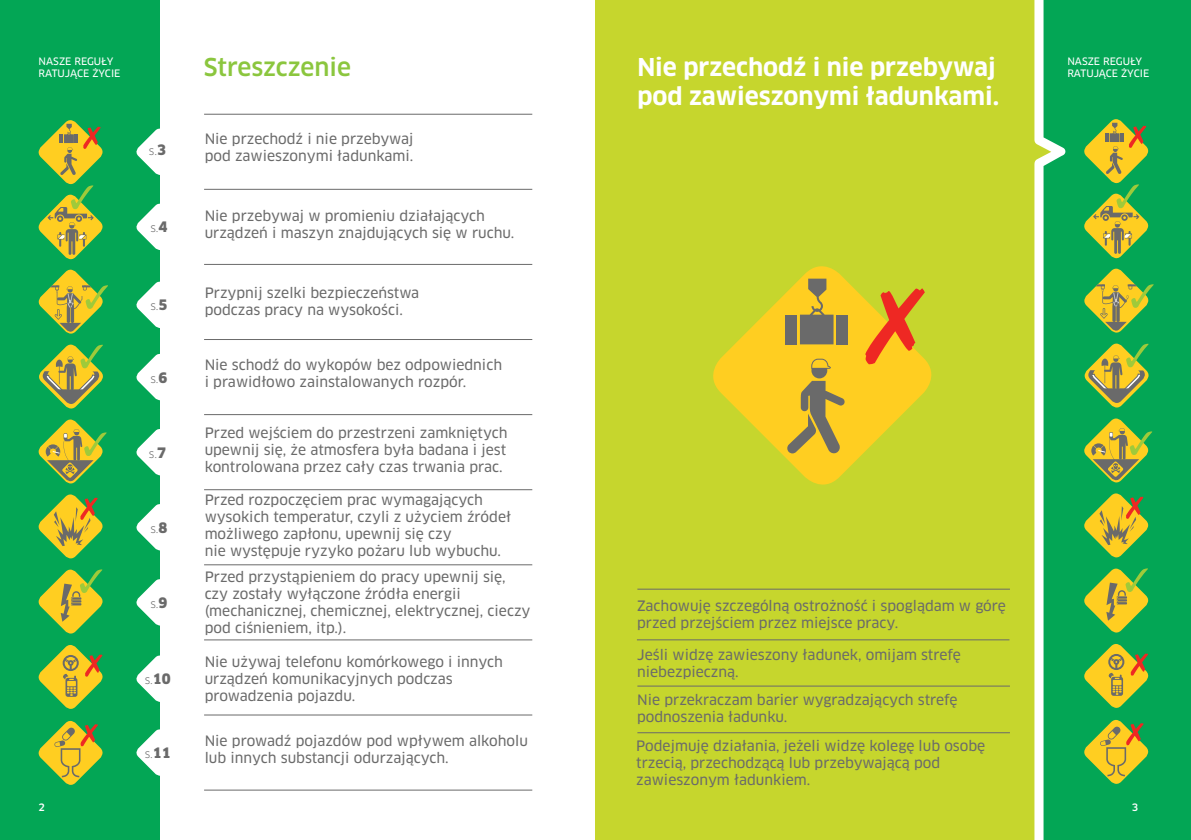
<style>
.page{position:relative;width:1191px;height:840px;background:#fff}
.page>*{position:absolute;margin:0;border:0;box-sizing:border-box;transform-origin:0 0}
.t1{font:700 24px "Clan Pro";color:#fff}
.t2{font:500 24px "Clan Pro";color:#8bc63e}
.t3{font:14px/16.8px "Clan Pro News";color:#6a6a6a}
.t4{font:11.2px "Clan Pro";color:#6a6a6a}
.t5{font:10px "Clan Pro News";color:#fff}
.t6{font:500 10px "Clan Pro";color:#fff}
.s1{font-weight:900;font-size:14px}
</style>
<div class="page">
<div style="left:0;top:0;width:160px;height:839px;background:#03a655"></div>
<hr style="left:204px;top:189px;width:328px;height:1px;background:#6a6a6a">
<hr style="left:204px;top:264px;width:328px;height:1px;background:#6a6a6a">
<hr style="left:204px;top:339px;width:328px;height:1px;background:#6a6a6a">
<hr style="left:204px;top:414px;width:328px;height:1px;background:#6a6a6a">
<hr style="left:204px;top:489px;width:328px;height:1px;background:#6a6a6a">
<hr style="left:204px;top:564px;width:328px;height:1px;background:#6a6a6a">
<hr style="left:204px;top:639px;width:328px;height:1px;background:#6a6a6a">
<hr style="left:204px;top:714px;width:328px;height:1px;background:#6a6a6a">
<hr style="left:204px;top:789px;width:328px;height:1px;background:#6a6a6a">
<hr style="left:204px;top:114px;width:328px;height:1px;background:#6a6a6a">
<svg style="left:136px;top:128px;width:24px;height:47px"></svg>
<svg style="left:136px;top:203px;width:24px;height:47px"></svg>
<svg style="left:136px;top:281px;width:24px;height:47px"></svg>
<svg style="left:136px;top:353px;width:24px;height:48px"></svg>
<svg style="left:136px;top:429px;width:24px;height:47px"></svg>
<svg style="left:136px;top:504px;width:24px;height:47px"></svg>
<svg style="left:136px;top:579px;width:24px;height:47px"></svg>
<svg style="left:136px;top:655px;width:24px;height:47px"></svg>
<svg style="left:136px;top:729px;width:24px;height:47px"></svg>
<svg style="left:38px;top:120px;width:70px;height:589px"></svg>
<svg style="left:38px;top:720px;width:65px;height:65px"></svg>
<div style="left:1039px;top:0;width:152px;height:839px;background:#03a655"></div>
<div style="left:595px;top:0;width:444px;height:839px;background:#c6d62d"></div>
<svg style="left:1034px;top:0;width:31px;height:839px"></svg>
<svg style="left:1084px;top:119px;width:69px;height:589px"></svg>
<svg style="left:1084px;top:719px;width:65px;height:65px"></svg>
<svg style="left:713px;top:266px;width:219px;height:219px"></svg>
<svg style="left:865px;top:288px;width:60px;height:76px"></svg>
<div style="left:785px;top:314px;width:12px;height:30px;background:#6a6a6a"></div>
<div style="left:836px;top:314px;width:12px;height:30px;background:#6a6a6a"></div>
<svg style="left:800px;top:278px;width:33px;height:66px;background:#a4914d"></svg>
<svg style="left:786px;top:358px;width:59px;height:95px;background:#ccac39"></svg>
<hr style="left:637px;top:588px;width:373px;height:1px;background:#6a6a6a">
<hr style="left:637px;top:639px;width:372px;height:1px;background:#6a6a6a">
<hr style="left:637px;top:685px;width:373px;height:1px;background:#6a6a6a">
<hr style="left:637px;top:732px;width:373px;height:1px;background:#6a6a6a">
<p class="t5" style="left:39px;top:55px;width:76px">NASZE REGUŁY</p>
<p class="t5" style="left:39px;top:67px;width:83px">RATUJĄCE ŻYCIE</p>
<p class="t4" style="left:149px;top:144px;width:19px">s.<span class="s1">3</span></p>
<p class="t4" style="left:150px;top:221px;width:19px">s.<span class="s1">4</span></p>
<p class="t4" style="left:150px;top:299px;width:19px">s.<span class="s1">5</span></p>
<p class="t4" style="left:150px;top:371px;width:19px">s.<span class="s1">6</span></p>
<p class="t4" style="left:149px;top:446px;width:19px">s.<span class="s1">7</span></p>
<p class="t4" style="left:150px;top:521px;width:19px">s.<span class="s1">8</span></p>
<p class="t4" style="left:150px;top:596px;width:19px">s.<span class="s1">9</span></p>
<p class="t4" style="left:145px;top:673px;width:28px">s.<span class="s1">10</span></p>
<p class="t4" style="left:145px;top:746px;width:28px">s.<span class="s1">11</span></p>
<p class="t2" style="left:204px;top:53px;width:149px">Streszczenie</p>
<p class="t3" style="left:205px;top:130px;width:210px">Nie przechodź i nie przebywaj</p>
<p class="t3" style="left:205px;top:147px;width:210px">pod zawieszonymi ładunkami.</p>
<p class="t3" style="left:205px;top:207px;width:311px">Nie przebywaj w promieniu działających urządzeń i maszyn znajdujących się w ruchu.</p>
<p class="t3" style="left:205px;top:284px;width:216px">Przypnij szelki bezpieczeństwa</p>
<p class="t3" style="left:205px;top:301px;width:200px">podczas pracy na wysokości.</p>
<p class="t3" style="left:205px;top:356px;width:299px">Nie schodź do wykopów bez odpowiednich</p>
<p class="t3" style="left:205px;top:373px;width:263px">i prawidłowo zainstalowanych rozpór.</p>
<p class="t3" style="left:205px;top:424px;width:304px">Przed wejściem do przestrzeni zamkniętych upewnij się, że atmosfera była badana i jest</p>
<p class="t3" style="left:205px;top:458px;width:300px">kontrolowana przez cały czas trwania prac.</p>
<p class="t3" style="left:205px;top:491px;width:280px">Przed rozpoczęciem prac wymagających</p>
<p class="t3" style="left:205px;top:508px;width:308px">wysokich temperatur, czyli z użyciem źródeł</p>
<p class="t3" style="left:205px;top:525px;width:248px">możliwego zapłonu, upewnij się czy</p>
<p class="t3" style="left:205px;top:542px;width:298px">nie występuje ryzyko pożaru lub wybuchu.</p>
<p class="t3" style="left:205px;top:568px;width:302px">Przed przystąpieniem do pracy upewnij się, czy zostały wyłączone źródła energii</p>
<p class="t3" style="left:205px;top:602px;width:327px">(mechanicznej, chemicznej, elektrycznej, cieczy pod ciśnieniem, itp.).</p>
<p class="t3" style="left:205px;top:653px;width:300px">Nie używaj telefonu komórkowego i innych urządzeń komunikacyjnych podczas</p>
<p class="t3" style="left:205px;top:686px;width:152px">prowadzenia pojazdu.</p>
<p class="t3" style="left:205px;top:731px;width:325px">Nie prowadź pojazdów pod wpływem alkoholu lub innych substancji odurzających.</p>
<p class="t1" style="left:637px;top:53px;width:360px">Nie przechodź i nie przebywaj</p>
<p class="t5" style="left:1067px;top:67px;width:83px">RATUJĄCE ŻYCIE</p>
<p class="t1" style="left:637px;top:82px;width:363px">pod zawieszonymi ładunkami.</p>
<p class="t5" style="left:1067px;top:55px;width:76px">NASZE REGUŁY</p>
<p class="t3" style="left:637px;top:597px;width:370px">Zachowuję szczególną ostrożność i spoglądam w górę przed przejściem przez miejsce pracy.</p>
<p class="t3" style="left:637px;top:646px;width:325px">Jeśli widzę zawieszony ładunek, omijam strefę niebezpieczną.</p>
<p class="t3" style="left:637px;top:691px;width:322px">Nie przekraczam barier wygradzających strefę</p>
<p class="t3" style="left:637px;top:708px;width:152px">podnoszenia ładunku.</p>
<p class="t3" style="left:636px;top:737px;width:351px">Podejmuję działania, jeżeli widzę kolegę lub osobę trzecią, przechodzącą lub przebywającą pod</p>
<p class="t3" style="left:636px;top:771px;width:176px">zawieszonym ładunkiem.</p>
<p class="t6" style="left:39px;top:801px;width:8px">2</p>
<p class="t6" style="left:1131px;top:801px;width:8px">3</p>
</div>
